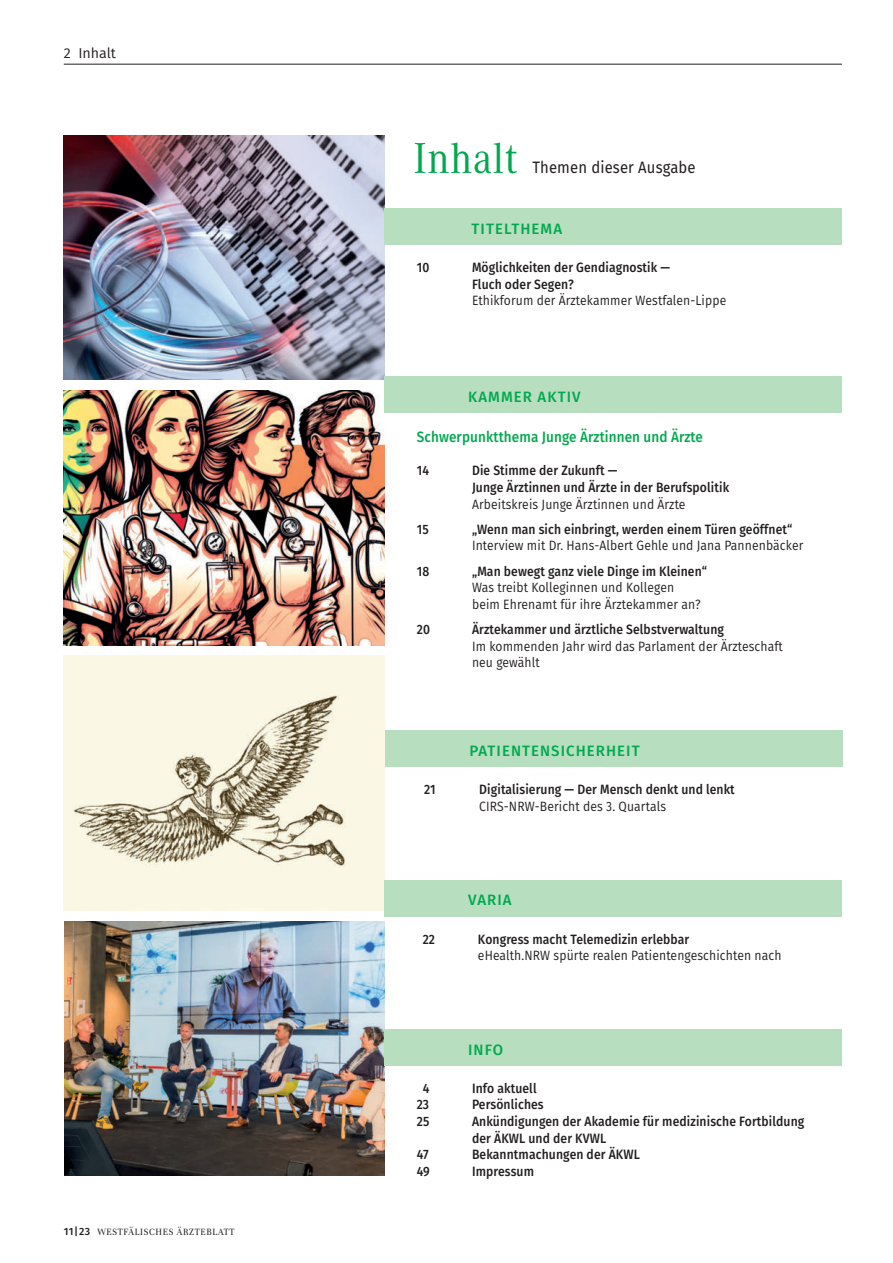
<style>
.page{position:relative;width:893px;height:1263px;background:#fff}
.page>*{position:absolute;margin:0;border:0;box-sizing:border-box;transform-origin:0 0}
.t1{font:45px "Corporate A Pro";letter-spacing:.02em;color:#00a94e;scale:.9 1}
.t2{font:16.5px "Fira Sans";letter-spacing:.01em;color:#231f20;scale:.9 1}
.t3{font:500 15px "Fira Sans";letter-spacing:.06em;color:#00a94e}
.t4{font:500 15px "Fira Sans";letter-spacing:.01em;color:#00a94e;scale:.9 1}
.t5{font:14.25px "Fira Sans";color:#231f20}
.t6{font:500 13.5px/16.6px "Fira Sans";letter-spacing:.01em;color:#231f20;scale:.9 1}
.t7{font:13.5px/16.6px "Fira Sans";letter-spacing:.01em;color:#231f20;scale:.9 1}
.t8{font:10.5px "Unna";letter-spacing:.07em;color:#231f20;scale:.9 1}
.s1{font-family:"Fira Sans";font-weight:500}
</style>
<div class="page">
<hr style="left:64px;top:64px;width:778px;height:1px;background:#231f20">
<img style="left:64px;top:135px;width:321px;height:245px">
<img style="left:64px;top:390px;width:320px;height:255px">
<img style="left:64px;top:656px;width:321px;height:255px">
<img style="left:64px;top:921px;width:320px;height:255px">
<div style="left:385px;top:377px;width:457px;height:36px;background:#b8dec0"></div>
<div style="left:385px;top:880px;width:457px;height:36px;background:#b8dec0"></div>
<div style="left:386px;top:730px;width:457px;height:36px;background:#b8dec0"></div>
<div style="left:385px;top:1030px;width:457px;height:36px;background:#b8dec0"></div>
<div style="left:385px;top:208px;width:457px;height:36px;background:#b8dec0"></div>
<p class="t5" style="left:64px;top:43px;width:54px">2 Inhalt</p>
<p class="t8" style="left:64px;top:1224px;width:191px"><span class="s1">11|23</span> WESTFÄLISCHES ÄRZTEBLATT</p>
<h1 class="t1" style="left:414px;top:128px;width:116px">Inhalt</h1>
<p class="t2" style="left:532px;top:155px;width:183px">Themen dieser Ausgabe</p>
<p class="t3" style="left:472px;top:216px;width:92px">TITELTHEMA</p>
<p class="t6" style="left:417px;top:258px;width:15px">10</p>
<p class="t6" style="left:472px;top:258px;width:222px">Möglichkeiten der Gendiagnostik —<br>Fluch oder Segen?</p>
<p class="t7" style="left:472px;top:292px;width:284px">Ethikforum der Ärztekammer Westfalen-Lippe</p>
<p class="t3" style="left:468px;top:385px;width:114px">KAMMER AKTIV</p>
<p class="t4" style="left:417px;top:425px;width:320px">Schwerpunktthema Junge Ärztinnen und Ärzte</p>
<p class="t6" style="left:417px;top:462px;width:15px">14</p>
<p class="t6" style="left:472px;top:462px;width:287px">Die Stimme der Zukunft —<br>Junge Ärztinnen und Ärzte in der Berufspolitik</p>
<p class="t7" style="left:472px;top:495px;width:239px">Arbeitskreis Junge Ärztinnen und Ärzte</p>
<p class="t6" style="left:417px;top:520px;width:15px">15</p>
<p class="t6" style="left:472px;top:520px;width:357px">„Wenn man sich einbringt, werden einem Türen geöffnet“</p>
<p class="t7" style="left:472px;top:537px;width:370px">Interview mit Dr. Hans-Albert Gehle und Jana Pannenbäcker</p>
<p class="t6" style="left:417px;top:562px;width:15px">18</p>
<p class="t6" style="left:472px;top:562px;width:262px">„Man bewegt ganz viele Dinge im Kleinen“</p>
<p class="t7" style="left:472px;top:579px;width:255px">Was treibt Kolleginnen und Kollegen beim Ehrenamt für ihre Ärztekammer an?</p>
<p class="t6" style="left:417px;top:620px;width:16px">20</p>
<p class="t6" style="left:472px;top:620px;width:282px">Ärztekammer und ärztliche Selbstverwaltung</p>
<p class="t7" style="left:472px;top:637px;width:347px">Im kommenden Jahr wird das Parlament der Ärzteschaft neu gewählt</p>
<p class="t3" style="left:469px;top:738px;width:172px">PATIENTENSICHERHEIT</p>
<p class="t6" style="left:424px;top:780px;width:14px">21</p>
<p class="t6" style="left:479px;top:780px;width:285px">Digitalisierung — Der Mensch denkt und lenkt</p>
<p class="t7" style="left:479px;top:797px;width:209px">CIRS-NRW-Bericht des 3. Quartals</p>
<p class="t3" style="left:468px;top:888px;width:45px">VARIA</p>
<p class="t6" style="left:423px;top:930px;width:15px">22</p>
<p class="t6" style="left:478px;top:930px;width:236px">Kongress macht Telemedizin erlebbar</p>
<p class="t7" style="left:478px;top:947px;width:339px">eHealth.NRW spürte realen Patientengeschichten nach</p>
<p class="t3" style="left:468px;top:1037px;width:37px">INFO</p>
<p class="t6" style="left:423px;top:1079px;width:9px">4</p>
<p class="t6" style="left:472px;top:1079px;width:73px">Info aktuell</p>
<p class="t6" style="left:417px;top:1095px;width:15px">23</p>
<p class="t6" style="left:472px;top:1095px;width:81px">Persönliches</p>
<p class="t6" style="left:417px;top:1112px;width:15px">25</p>
<p class="t6" style="left:472px;top:1112px;width:371px">Ankündigungen der Akademie für medizinische Fortbildung der ÄKWL und der KVWL</p>
<p class="t6" style="left:417px;top:1145px;width:15px">47</p>
<p class="t6" style="left:472px;top:1145px;width:188px">Bekanntmachungen der ÄKWL</p>
<p class="t6" style="left:417px;top:1162px;width:16px">49</p>
<p class="t6" style="left:472px;top:1162px;width:70px">Impressum</p>
</div>
